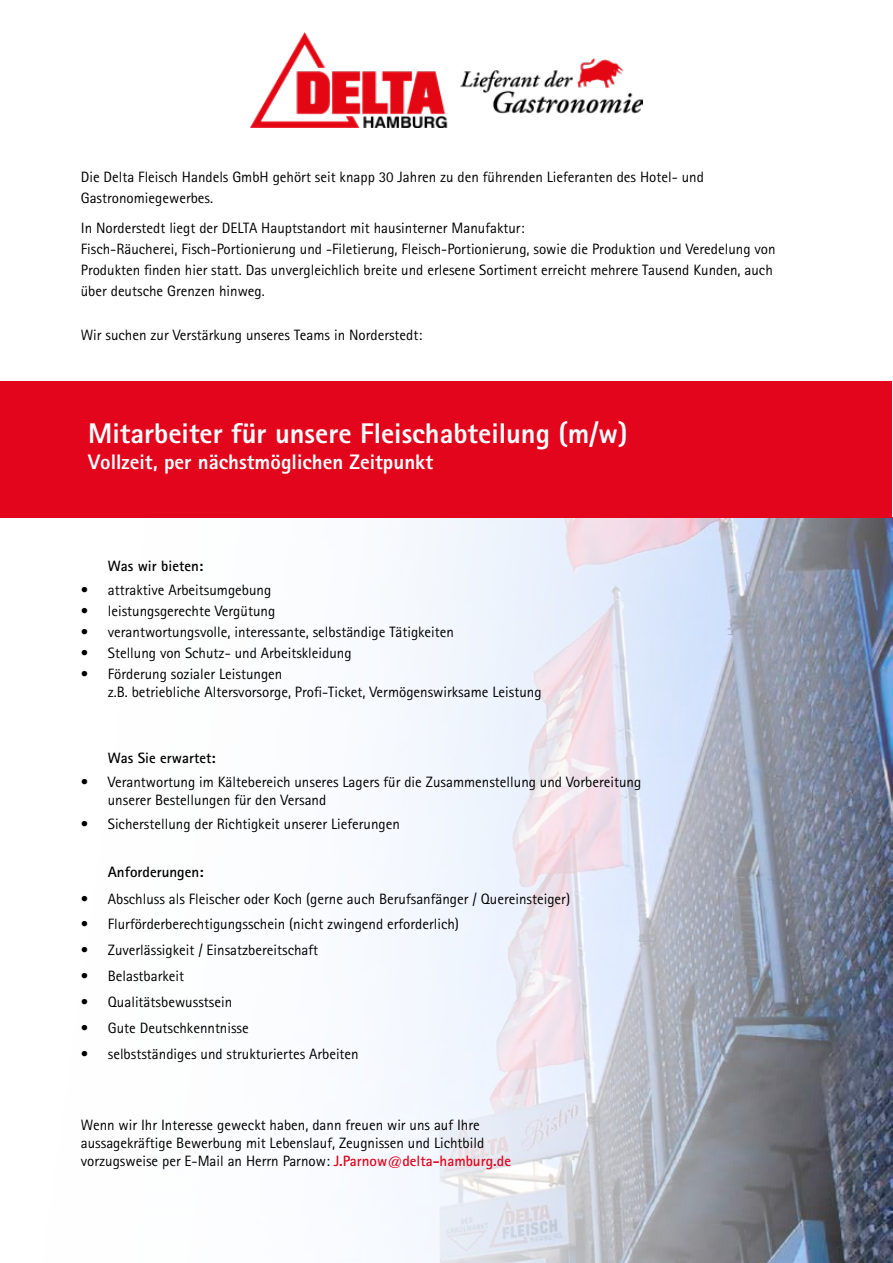
<style>
.page{position:relative;width:893px;height:1263px;background:#fff}
.page>*{position:absolute;margin:0;border:0;box-sizing:border-box;transform-origin:0 0}
.t1{font:800 28.5px "Rotis Sans Serif";color:#fff}
.t2{font:800 21px "Rotis Sans Serif";color:#fff}
.t3{font:15px/18px "Rotis Sans Serif";color:#000}
.t4{font:700 15px "Rotis Sans Serif";color:#000}
.s1{font-weight:700;color:#e3051b}
</style>
<div class="page">
<img style="left:0;top:517px;width:892px;height:746px">
<img style="left:250px;top:32px;width:393px;height:95px">
<div style="left:0;top:381px;width:891px;height:136px;background:#e3051b"></div>
<p class="t3" style="left:81px;top:167px;width:625px;line-height:21px">Die Delta Fleisch Handels GmbH gehört seit knapp 30 Jahren zu den führenden Lieferanten des Hotel- und<br>Gastronomiegewerbes.</p>
<p class="t3" style="left:81px;top:217px;width:696px;line-height:21px">In Norderstedt liegt der DELTA Hauptstandort mit hausinterner Manufaktur:<br>Fisch-Räucherei, Fisch-Portionierung und -Filetierung, Fleisch-Portionierung, sowie die Produktion und Veredelung von Produkten finden hier statt. Das unvergleichlich breite und erlesene Sortiment erreicht mehrere Tausend Kunden, auch über deutsche Grenzen hinweg.</p>
<p class="t3" style="left:81px;top:326px;width:343px">Wir suchen zur Verstärkung unseres Teams in Norderstedt:</p>
<h1 class="t1" style="left:88px;top:415px;width:541px">Mitarbeiter für unsere Fleischabteilung (m/w)</h1>
<h2 class="t2" style="left:88px;top:449px;width:346px">Vollzeit, per nächstmöglichen Zeitpunkt</h2>
<p class="t4" style="left:108px;top:556px;width:97px">Was wir bieten:</p>
<p class="t3" style="left:81px;top:580px;width:192px">• attraktive Arbeitsumgebung</p>
<p class="t3" style="left:81px;top:601px;width:196px">• leistungsgerechte Vergütung</p>
<p class="t3" style="left:81px;top:622px;width:375px">• verantwortungsvolle, interessante, selbständige Tätigkeiten</p>
<p class="t3" style="left:81px;top:643px;width:272px">• Stellung von Schutz- und Arbeitskleidung</p>
<p class="t3" style="left:108px;top:664px;width:435px;text-indent:-27px">• Förderung sozialer Leistungen<br>z.B. betriebliche Altersvorsorge, Profi-Ticket, Vermögenswirksame Leistung</p>
<p class="t4" style="left:108px;top:748px;width:109px">Was Sie erwartet:</p>
<p class="t3" style="left:108px;top:772px;width:535px;text-indent:-27px">• Verantwortung im Kältebereich unseres Lagers für die Zusammenstellung und Vorbereitung unserer Bestellungen für den Versand</p>
<p class="t3" style="left:81px;top:814px;width:321px">• Sicherstellung der Richtigkeit unserer Lieferungen</p>
<p class="t4" style="left:108px;top:862px;width:97px">Anforderungen:</p>
<p class="t3" style="left:81px;top:889px;width:491px">• Abschluss als Fleischer oder Koch (gerne auch Berufsanfänger / Quereinsteiger)</p>
<p class="t3" style="left:81px;top:915px;width:380px">• Flurförderberechtigungsschein (nicht zwingend erforderlich)</p>
<p class="t3" style="left:81px;top:940px;width:239px">• Zuverlässigkeit / Einsatzbereitschaft</p>
<p class="t3" style="left:81px;top:966px;width:105px">• Belastbarkeit</p>
<p class="t3" style="left:81px;top:992px;width:153px">• Qualitätsbewusstsein</p>
<p class="t3" style="left:81px;top:1018px;width:170px">• Gute Deutschkenntnisse</p>
<p class="t3" style="left:81px;top:1044px;width:279px">• selbstständiges und strukturiertes Arbeiten</p>
<p class="t3" style="left:81px;top:1115px;width:432px">Wenn wir Ihr Interesse geweckt haben, dann freuen wir uns auf Ihre aussagekräftige Bewerbung mit Lebenslauf, Zeugnissen und Lichtbild vorzugsweise per E-Mail an Herrn Parnow: <span class="s1">J.Parnow@delta-hamburg.de</span></p>
</div>
